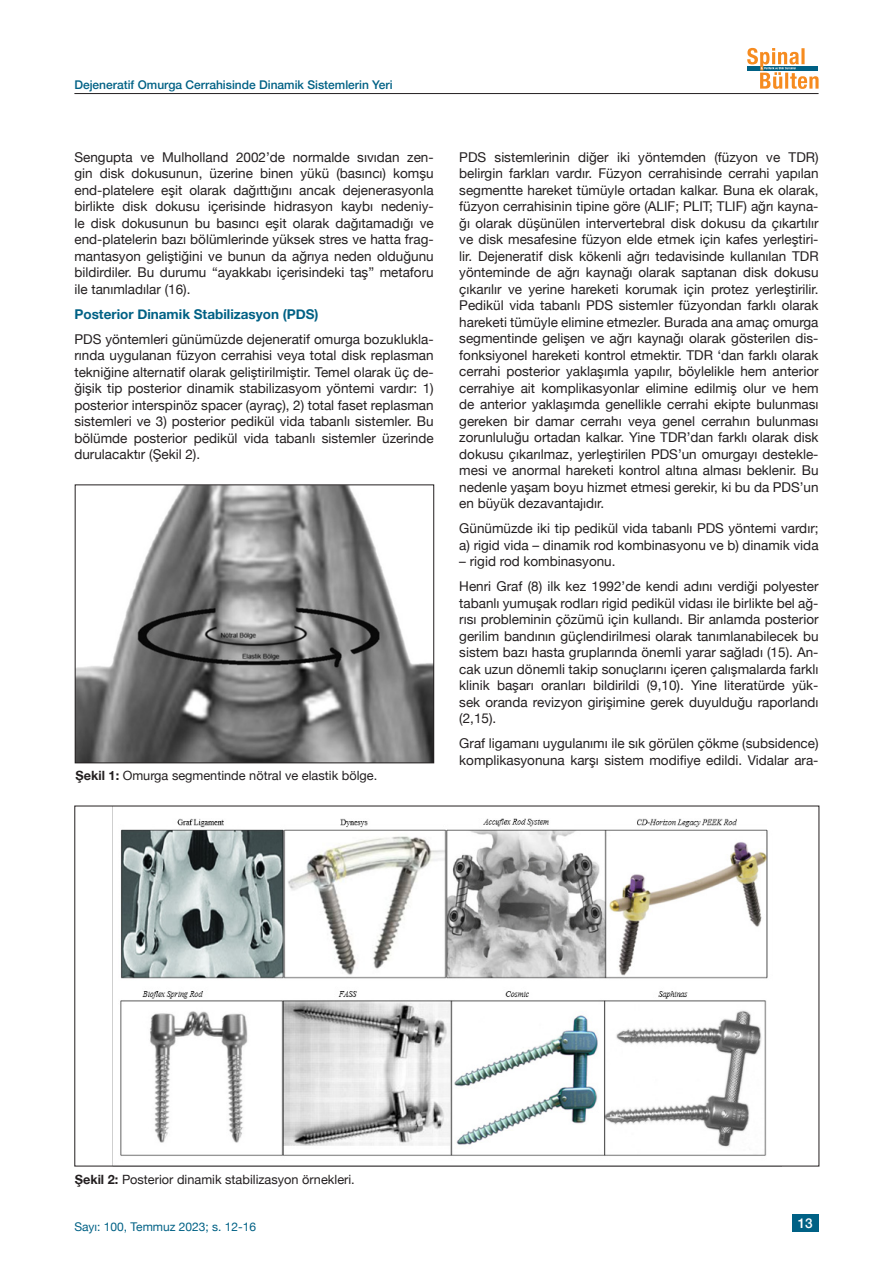
<style>
.page{position:relative;width:893px;height:1263px;background:#fff}
.page>*{position:absolute;margin:0;border:0;box-sizing:border-box;transform-origin:0 0}
.t1{font:13.5px/16.5px "Helvetica Neue";color:#231f20;text-align:justify}
.t2{font:700 13.5px "Helvetica Neue";color:#006185}
.t3{font:500 13.5px "Helvetica Neue";color:#fff}
.t4{font:12.75px "Helvetica Neue";color:#231f20}
.t5{font:500 12px "Helvetica Neue";color:#006185}
.t6{font:12px "Helvetica Neue";color:#006185}
.s1{font-weight:700}
</style>
<div class="page">
<svg style="left:747px;top:48px;width:72px;height:41px"></svg>
<hr style="left:74px;top:93px;width:745px;height:1px;background:#231f20">
<div style="left:792px;top:1214px;width:27px;height:17px;background:#006185"></div>
<img style="left:77px;top:486px;width:355px;height:275px">
<div style="left:75px;top:484px;width:359px;height:279px;border:1px solid #231f20"></div>
<img style="left:112px;top:808px;width:656px;height:356px">
<p class="t5" style="left:74px;top:75px;width:320px">Dejeneratif Omurga Cerrahisinde Dinamik Sistemlerin Yeri</p>
<p class="t1" style="left:74px;top:149px;width:361px">Sengupta ve Mulholland 2002’de normalde sıvıdan zen&shy;gin disk dokusunun, üzerine binen yükü (basıncı) komşu end-platelere eşit olarak dağıttığını ancak dejenerasyonla birlikte disk dokusu içerisinde hidrasyon kaybı nedeniy&shy;le disk dokusunun bu basıncı eşit olarak dağıtamadığı ve end-platelerin bazı bölümlerinde yüksek stres ve hatta frag&shy;mantasyon geliştiğini ve bunun da ağrıya neden olduğunu bildirdiler. Bu durumu “ayakkabı içerisindeki taş” metaforu ile tanımladılar (16).</p>
<p class="t2" style="left:74px;top:303px;width:246px">Posterior Dinamik Stabilizasyon (PDS)</p>
<p class="t1" style="left:74px;top:331px;width:361px">PDS yöntemleri günümüzde dejeneratif omurga bozuklukla&shy;rında uygulanan füzyon cerrahisi veya total disk replasman tekniğine alternatif olarak geliştirilmiştir. Temel olarak üç de&shy;ğişik tip posterior dinamik stabilizasyom yöntemi vardır: 1) posterior interspinöz spacer (ayraç), 2) total faset replasman sistemleri ve 3) posterior pedikül vida tabanlı sistemler. Bu bölümde posterior pedikül vida tabanlı sistemler üzerinde durulacaktır (Şekil 2).</p>
<p class="t4" style="left:76px;top:766px;width:303px"><span class="s1">Şekil 1:</span> Omurga segmentinde nötral ve elastik bölge.</p>
<p class="t1" style="left:459px;top:149px;width:361px">PDS sistemlerinin diğer iki yöntemden (füzyon ve TDR) belirgin farkları vardır. Füzyon cerrahisinde cerrahi yapılan segmentte hareket tümüyle ortadan kalkar. Buna ek olarak, füzyon cerrahisinin tipine göre (ALIF; PLIT; TLIF) ağrı kayna&shy;ğı olarak düşünülen intervertebral disk dokusu da çıkartılır ve disk mesafesine füzyon elde etmek için kafes yerleştiri&shy;lir. Dejeneratif disk kökenli ağrı tedavisinde kullanılan TDR yönteminde de ağrı kaynağı olarak saptanan disk dokusu çıkarılır ve yerine hareketi korumak için protez yerleştirilir.<br>Pedikül vida tabanlı PDS sistemler füzyondan farklı olarak hareketi tümüyle elimine etmezler. Burada ana amaç omurga segmentinde gelişen ve ağrı kaynağı olarak gösterilen dis&shy;fonksiyonel hareketi kontrol etmektir. TDR ‘dan farklı olarak cerrahi posterior yaklaşımla yapılır, böylelikle hem anterior cerrahiye ait komplikasyonlar elimine edilmiş olur ve hem de anterior yaklaşımda genellikle cerrahi ekipte bulunması gereken bir damar cerrahı veya genel cerrahın bulunması zorunluluğu ortadan kalkar. Yine TDR’dan farklı olarak disk dokusu çıkarılmaz, yerleştirilen PDS’un omurgayı destekle&shy;mesi ve anormal hareketi kontrol altına alması beklenir. Bu nedenle yaşam boyu hizmet etmesi gerekir, ki bu da PDS’un en büyük dezavantajıdır.</p>
<p class="t1" style="left:459px;top:521px;width:361px">Günümüzde iki tip pedikül vida tabanlı PDS yöntemi vardır; a) rigid vida – dinamik rod kombinasyonu ve b) dinamik vida</p>
<p class="t1" style="left:459px;top:554px;width:158px">– rigid rod kombinasyonu.</p>
<p class="t1" style="left:459px;top:579px;width:361px">Henri Graf (8) ilk kez 1992’de kendi adını verdiği polyester tabanlı yumuşak rodları rigid pedikül vidası ile birlikte bel ağ&shy;rısı probleminin çözümü için kullandı. Bir anlamda posterior gerilim bandının güçlendirilmesi olarak tanımlanabilecek bu sistem bazı hasta gruplarında önemli yarar sağladı (15). An&shy;cak uzun dönemli takip sonuçlarını içeren çalışmalarda farklı klinik başarı oranları bildirildi (9,10). Yine literatürde yük&shy;sek oranda revizyon girişimine gerek duyulduğu raporlandı (2,15).</p>
<p class="t1" style="left:459px;top:736px;width:361px">Graf ligamanı uygulanımı ile sık görülen çökme (subsidence) komplikasyonuna karşı sistem modifiye edildi. Vidalar ara-</p>
<p class="t4" style="left:75px;top:1170px;width:282px"><span class="s1">Şekil 2:</span> Posterior dinamik stabilizasyon örnekleri.</p>
<p class="t6" style="left:74px;top:1218px;width:183px">Sayı: 100, Temmuz 2023; s. 12-16</p>
<p class="t3" style="left:798px;top:1212px;width:17px">13</p>
</div>
